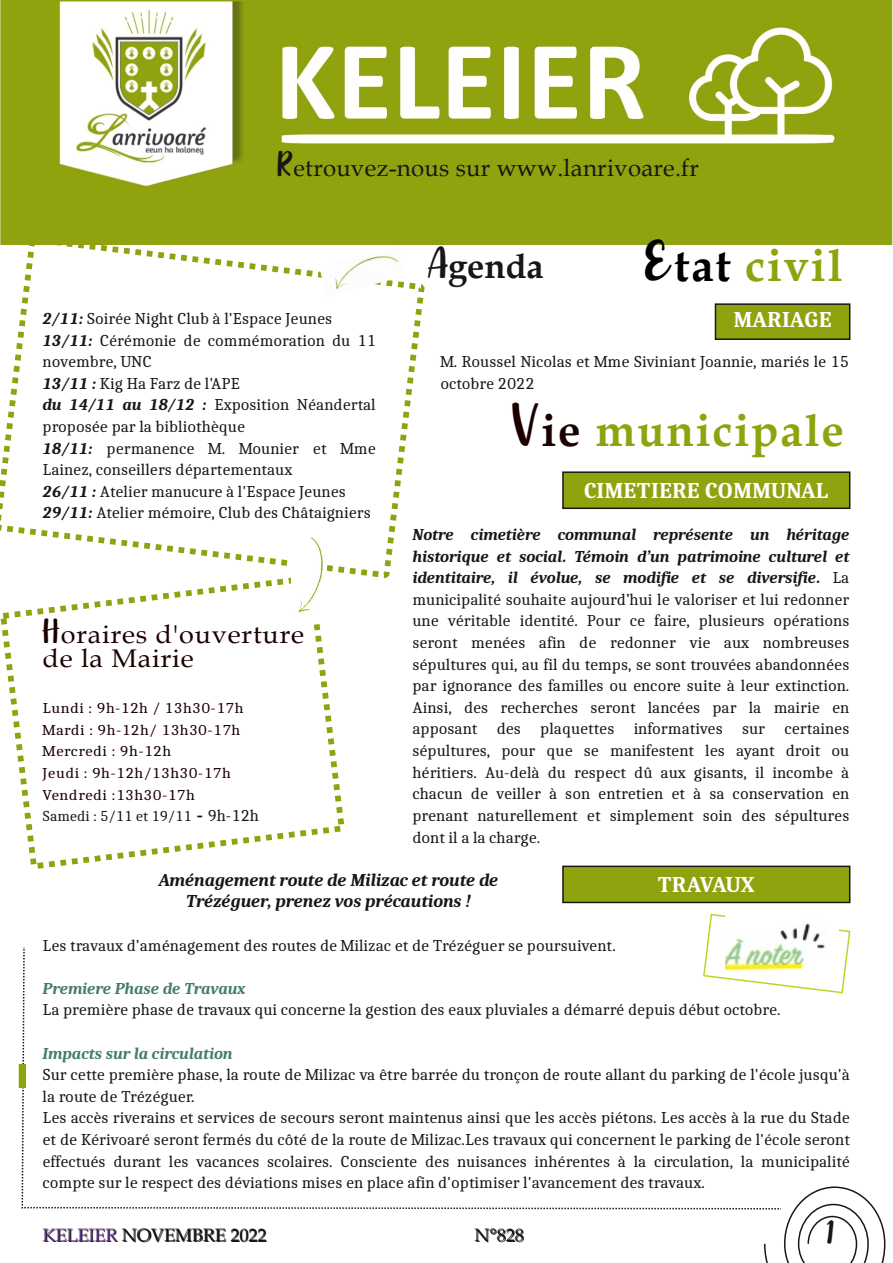
<style>
.page{position:relative;width:893px;height:1263px;background:#fff}
.page>*{position:absolute;margin:0;border:0;box-sizing:border-box;transform-origin:0 0}
.t1{font:700 45px "Book Antiqua";letter-spacing:.04em;color:#8fa30f}
.t2{font:700 34.5px "Book Antiqua";color:#181715}
.t3{font:25.5px/24px "Book Antiqua";letter-spacing:.025em;color:#1c0000;scale:1.06 1}
.t4{font:25.5px "Bella Years";color:#181715}
.t5{font:24px "Book Antiqua";letter-spacing:.01em;color:#181715}
.t6{font:700 22.5px "Caladea";color:#fff}
.t7{font:700 22.5px "Caladea";letter-spacing:-.025em;color:#fff}
.t8{font:italic 700 18px/21.6px "Caladea";color:#181715;text-align:center}
.t9{font:18px "Book Antiqua";color:#181715}
.t10{font:16.5px/21.6px "Caladea";color:#181715}
.t11{font:italic 700 16.5px "Caladea";color:#457c70}
.t12{font:15px/21.6px "Caladea";letter-spacing:.025em;color:#1c0000;scale:1.06 1}
.s1{font-family:"Bella Years";font-size:27px}
.s2{font-family:"Bella Years";font-weight:400}
.s3{font-family:"Bella Years";font-weight:400;color:#000}
.s4{color:#000}
.s5{font-weight:700;font-style:italic}
.s6{font-family:"Bella Years";font-weight:400;color:#1c0000}
.s7{color:#1c0000}
.s8{font-family:"Bella Years"}
.s9{color:#181715}
.s10{font-family:"Arial";font-size:18px;color:#181715}
.s11{font-size:16.5px;color:#181715}
</style>
<div class="page">
<svg style="left:0;top:245px;width:425px;height:333px"></svg>
<svg style="left:0;top:572px;width:348px;height:297px"></svg>
<img style="left:0;top:0;width:893px;height:245px">
<div style="left:19px;top:1064px;width:7px;height:24px;border:2px solid #8fa30f"></div>
<div style="left:715px;top:304px;width:135px;height:35px;background:#8fa30f"></div>
<div style="left:715px;top:303px;width:135px;height:37px;border:2px solid #181715"></div>
<div style="left:563px;top:866px;width:287px;height:36px;background:#8fa30f"></div>
<div style="left:562px;top:865px;width:288px;height:38px;border:2px solid #181715"></div>
<img style="left:319px;top:245px;width:86px;height:52px">
<img style="left:292px;top:532px;width:35px;height:90px">
<div style="left:563px;top:472px;width:287px;height:36px;background:#8fa30f"></div>
<div style="left:562px;top:471px;width:288px;height:38px;border:2px solid #181715"></div>
<svg style="left:21px;top:913px;width:865px;height:350px"></svg>
<h3 class="t5" style="left:278px;top:154px;width:422px"><span class="s1">R</span>etrouvez-nous sur www.lanrivoare.fr</h3>
<h2 class="t2" style="left:428px;top:246px;width:117px"><span class="s2">A</span>genda</h2>
<h1 class="t1" style="left:645px;top:240px;width:199px"><span class="s3">E</span><span class="s4">tat</span> civil</h1>
<p class="t10" style="left:43px;top:307px;width:335px"><span class="s5">2/11:</span> Soirée Night Club à l'Espace Jeunes <span class="s5">13/11:</span> Cérémonie de commémoration du 11 novembre, UNC<br><span class="s5">13/11 :</span> Kig Ha Farz de l'APE<br><span class="s5">du 14/11 au 18/12 :</span> Exposition Néandertal proposée par la bibliothèque<br><span class="s5">18/11:</span> permanence M. Mounier et Mme Lainez, conseillers départementaux<br><span class="s5">26/11 :</span> Atelier manucure à l'Espace Jeunes <span class="s5">29/11:</span> Atelier mémoire, Club des Châtaigniers</p>
<h3 class="t6" style="left:733px;top:306px;width:100px">MARIAGE</h3>
<p class="t10" style="left:440px;top:350px;width:410px">M. Roussel Nicolas et Mme Siviniant Joannie, mariés le 15 octobre 2022</p>
<h1 class="t1" style="left:512px;top:404px;width:333px"><span class="s6">V</span><span class="s7">ie</span> municipale</h1>
<h3 class="t6" style="left:584px;top:477px;width:246px">CIMETIERE COMMUNAL</h3>
<h3 class="t3" style="left:43px;top:622px;width:248px"><span class="s8">H</span>oraires d'ouverture de la Mairie</h3>
<p class="t12" style="left:43px;top:697px;width:206px">Lundi : 9h-12h / 13h30-17h<br>Mardi : 9h-12h/ 13h30-17h<br>Mercredi : 9h-12h<br>Jeudi : 9h-12h/13h30-17h<br>Vendredi :13h30-17h<br><span class="s9">Samedi : 5/11 et 19/11</span> <span class="s10">-</span> <span class="s11">9h-12h</span></p>
<p class="t10" style="left:412px;top:523px;width:438px;text-align:justify"><span class="s5">Notre cimetière communal représente un héritage historique et social. Témoin d’un patrimoine culturel et identitaire, il évolue, se modifie et se diversifie.</span> La municipalité souhaite aujourd’hui le valoriser et lui redonner une véritable identité. Pour ce faire, plusieurs opérations seront menées afin de redonner vie aux nombreuses sépultures qui, au fil du temps, se sont trouvées abandonnées par ignorance des familles ou encore suite à leur extinction.<br>Ainsi, des recherches seront lancées par la mairie en apposant des plaquettes informatives sur certaines sépultures, pour que se manifestent les ayant droit ou héritiers. Au-delà du respect dû aux gisants, il incombe à chacun de veiller à son entretien et à sa conservation en prenant naturellement et simplement soin des sépultures dont il a la charge.</p>
<p class="t8" style="left:159px;top:868px;width:341px">Aménagement route de Milizac et route de<br>Trézéguer, prenez vos précautions !</p>
<p class="t10" style="left:43px;top:934px;width:575px">Les travaux d'aménagement des routes de Milizac et de Trézéguer se poursuivent.</p>
<p class="t11" style="left:43px;top:978px;width:204px">Premiere Phase de Travaux</p>
<p class="t10" style="left:43px;top:998px;width:740px">La première phase de travaux qui concerne la gestion des eaux pluviales a démarré depuis début octobre.</p>
<p class="t11" style="left:43px;top:1043px;width:192px">Impacts sur la circulation</p>
<p class="t10" style="left:43px;top:1063px;width:809px">Sur cette première phase, la route de Milizac va être barrée du tronçon de route allant du parking de l'école jusqu'à la route de Trézéguer.<br>Les accès riverains et services de secours seront maintenus ainsi que les accès piétons. Les accès à la rue du Stade et de Kérivoaré seront fermés du côté de la route de Milizac.Les travaux qui concernent le parking de l'école seront effectués durant les vacances scolaires. Consciente des nuisances inhérentes à la circulation, la municipalité compte sur le respect des déviations mises en place afin d'optimiser l'avancement des travaux.</p>
<h3 class="t7" style="left:657px;top:871px;width:99px">TRAVAUX</h3>
<p class="t9" style="left:43px;top:1225px;width:225px">KELEIER NOVEMBRE 2022</p>
<p class="t9" style="left:475px;top:1225px;width:51px">N°828</p>
<h3 class="t4" style="left:827px;top:1213px;width:9px">1</h3>
</div>
